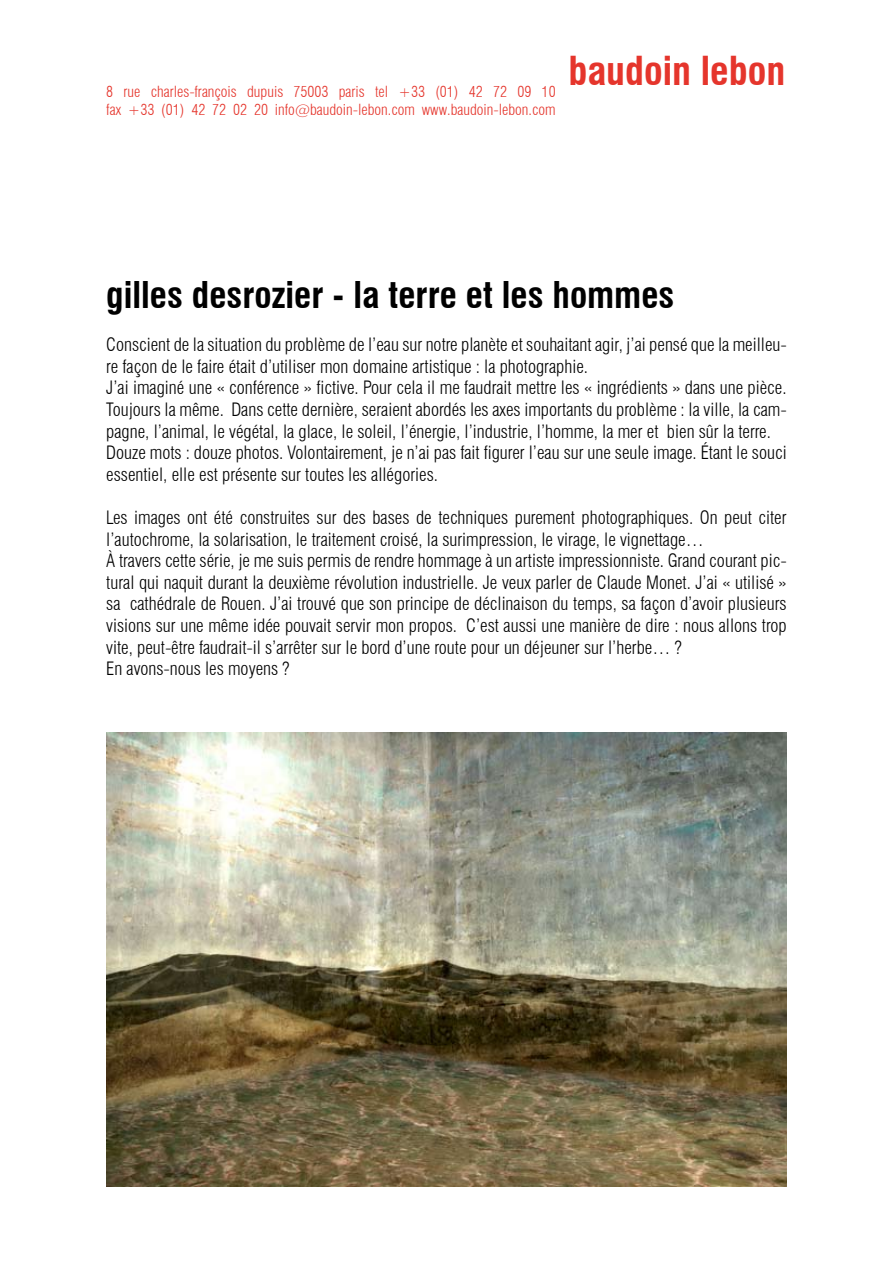
<style>
.page{position:relative;width:893px;height:1263px;background:#fff}
.page>*{position:absolute;margin:0;border:0;box-sizing:border-box;transform-origin:0 0}
.t1{font:700 condensed 39px "Swiss 721 BT";color:#e5352c}
.t2{font:700 condensed 36px "Swiss 721 BT";color:#000}
.t3{font:300 condensed 18px/21.6px "Swiss 721 BT";color:#000}
.t4{font:300 condensed 15px/18px "Swiss 721 BT";color:#e5352c}
</style>
<div class="page">
<img style="left:106px;top:733px;width:681px;height:453px">
<p class="t4" style="left:106px;top:82px;width:451px">8 rue charles-françois dupuis 75003 paris tel +33 (01) 42 72 09 10 fax +33 (01) 42 72 02 20 info@baudoin-lebon.com www.baudoin-lebon.com</p>
<h1 class="t1" style="left:568px;top:48px;width:218px">baudoin lebon</h1>
<h2 class="t2" style="left:106px;top:273px;width:569px">gilles desrozier - la terre et les hommes</h2>
<p class="t3" style="left:106px;top:334px;width:682px">Conscient de la situation du problème de l’eau sur notre planète et souhaitant agir, j’ai pensé que la meilleu&shy;re façon de le faire était d’utiliser mon domaine artistique : la photographie.<br>J’ai imaginé une « conférence » fictive. Pour cela il me faudrait mettre les « ingrédients » dans une pièce.<br>Toujours la même. Dans cette dernière, seraient abordés les axes importants du problème : la ville, la cam&shy;pagne, l’animal, le végétal, la glace, le soleil, l’énergie, l’industrie, l’homme, la mer et bien sûr la terre.<br>Douze mots : douze photos. Volontairement, je n’ai pas fait figurer l’eau sur une seule image. Étant le souci essentiel, elle est présente sur toutes les allégories.</p>
<p class="t3" style="left:106px;top:507px;width:682px">Les images ont été construites sur des bases de techniques purement photographiques. On peut citer l’autochrome, la solarisation, le traitement croisé, la surimpression, le virage, le vignettage…<br>À travers cette série, je me suis permis de rendre hommage à un artiste impressionniste. Grand courant pic&shy;tural qui naquit durant la deuxième révolution industrielle. Je veux parler de Claude Monet. J’ai « utilisé » sa cathédrale de Rouen. J’ai trouvé que son principe de déclinaison du temps, sa façon d’avoir plusieurs visions sur une même idée pouvait servir mon propos. C’est aussi une manière de dire : nous allons trop vite, peut-être faudrait-il s’arrêter sur le bord d’une route pour un déjeuner sur l’herbe… ?<br>En avons-nous les moyens ?</p>
</div>
